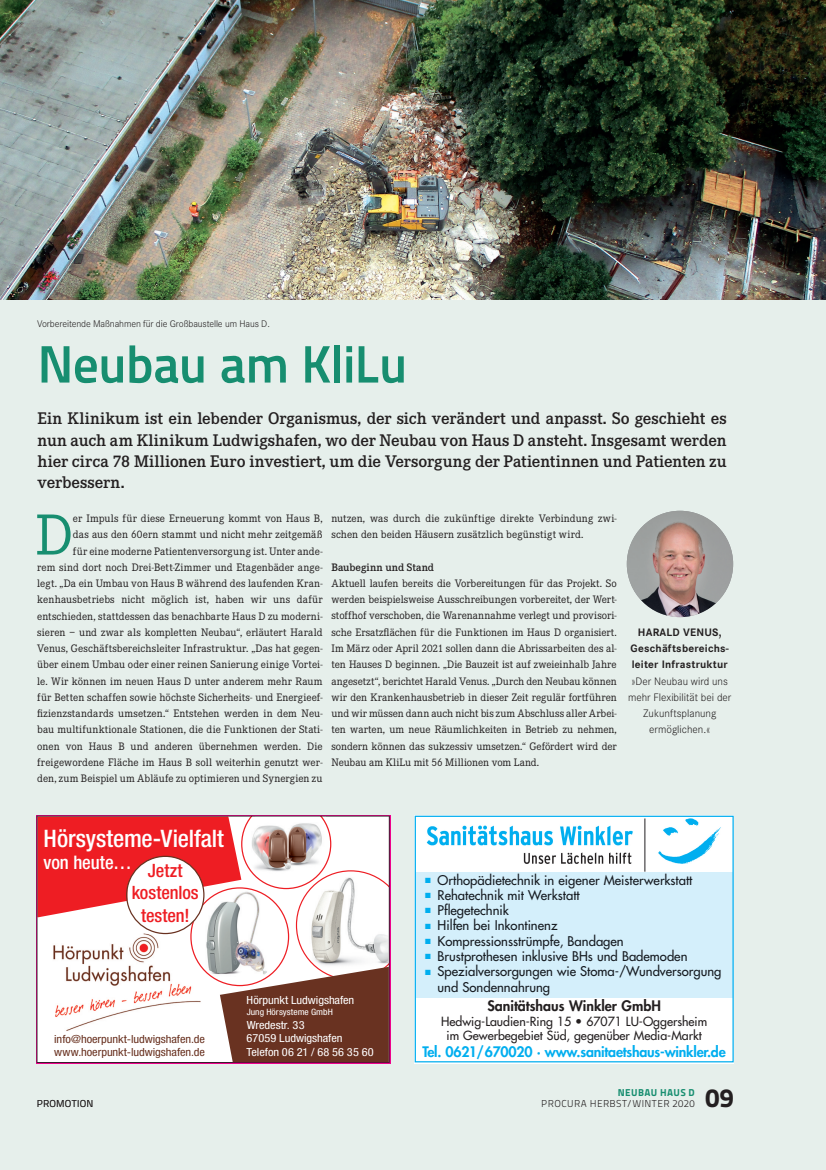
<style>
.page{position:relative;width:826px;height:1170px;background:#fff}
.page>*{position:absolute;margin:0;border:0;box-sizing:border-box;transform-origin:0 0}
.t1{font:60px "Corporate E";color:#178e70}
.t2{font:52.5px "Titillium Maps 26 L 750 wt";letter-spacing:-.03em;color:#178e70}
.t3{font:26.25px "Titillium Maps 26 L 999 wt";color:#231f20}
.t4{font:500 condensed 24.12px "Helvetica Neue LT Std";letter-spacing:-.005em;color:#fff}
.t5{font:500 condensed 18.62px "Helvetica Neue LT Std";letter-spacing:-.005em;color:#fff}
.t6{font:500 condensed 18.38px/22.6px "Helvetica Neue LT Std";letter-spacing:-.005em;color:#ee1d23;text-align:center}
.t7{font:600 17.5px/21.2px "Corporate E";letter-spacing:-.005em;color:#231f20;text-align:justify}
.t8{font:800 14.12px "Futura Std";letter-spacing:-.015em;color:#00aeef}
.t9{font:800 14.12px "Futura Std";color:#231f20}
.t10{font:500 13px/15.4px "Futura Std";color:#161b21}
.t11{font:500 12.38px/14.4px "Futura Std";color:#231f20;text-align:center}
.t12{font:11.25px/16.2px "Corporate E";letter-spacing:.005em;color:#231f20;text-align:right}
.t13{font:condensed 11.25px/13.8px "Helvetica Neue LT Std";letter-spacing:-.005em;color:#693221;scale:1.1 1}
.t14{font:condensed 11.25px/13.8px "Helvetica Neue LT Std";letter-spacing:-.005em;color:#fff;scale:1.1 1}
.t15{font:300 11.25px/16.2px "Corporate S";color:#231f20;text-align:center}
.t16{font:700 11.25px/16.2px "Corporate S";letter-spacing:.02em;color:#231f20;text-align:center}
.t17{font:600 11.25px "Corporate E";letter-spacing:.005em;color:#231f20}
.t18{font:300 10px "Corporate S";letter-spacing:-.01em;color:#231f20}
.t19{font:10px "Titillium Maps 26 L 250 wt";letter-spacing:.035em;color:#231f20}
.t20{font:10px "Titillium Maps 26 L 999 wt";letter-spacing:.04em;color:#178e70}
.t21{font:condensed 8.75px "Helvetica Neue LT Std";letter-spacing:.005em;color:#fff;scale:1.1 1}
.s1{color:#00aeef}
</style>
<div class="page">
<div style="left:0;top:0;width:826px;height:1169px;background:#e6efeb"></div>
<div style="left:414px;top:815px;width:319px;height:248px;background:#fff"></div>
<img style="left:426px;top:818px;width:295px;height:54px">
<div style="left:416px;top:872px;width:316px;height:125px;background:#d4effb"></div>
<div style="left:414px;top:815px;width:319px;height:247px;border:1px solid #00aeef"></div>
<svg style="left:37px;top:816px;width:352px;height:246px;background:#d59f9d"></svg>
<img style="left:52px;top:931px;width:149px;height:100px">
<img style="left:626px;top:510px;width:107px;height:107px;border-radius:53px">
<img style="left:0;top:0;width:826px;height:299px">
<p class="t18" style="left:37px;top:318px;width:234px">Vorbereitende Maßnahmen für die Großbaustelle um Haus D.</p>
<h2 class="t2" style="left:37px;top:324px;width:372px">Neubau am KliLu</h2>
<p class="t7" style="left:38px;top:408px;width:690px">Ein Klinikum ist ein lebender Organismus, der sich verändert und anpasst. So geschieht es nun auch am Klinikum Ludwigshafen, wo der Neubau von Haus D ansteht. Insgesamt werden hier circa 78 Millionen Euro investiert, um die Versorgung der Patientinnen und Patienten zu verbessern.</p>
<p class="t12" style="left:37px;top:510px;width:287px">er Impuls für diese Erneuerung kommt von Haus B,<br>das aus den 60ern stammt und nicht mehr zeitgemäß<br>für eine moderne Patientenversorgung ist. Unter ande-<br>rem sind dort noch Drei-Bett-Zimmer und Etagenbäder ange&shy;legt. „Da ein Umbau von Haus B während des laufenden Kran&shy;kenhausbetriebs nicht möglich ist, haben wir uns dafür entschieden, stattdessen das benachbarte Haus D zu moderni&shy;sieren – und zwar als kompletten Neubau“, erläutert Harald Venus, Geschäftsbereichsleiter Infrastruktur. „Das hat gegen&shy;über einem Umbau oder einer reinen Sanierung einige Vortei&shy;le. Wir können im neuen Haus D unter anderem mehr Raum für Betten schaffen sowie höchste Sicherheits- und Energieef&shy;fizienzstandards umsetzen.“ Entstehen werden in dem Neu&shy;bau multifunktionale Stationen, die die Funktionen der Stati&shy;onen von Haus B und anderen übernehmen werden. Die freigewordene Fläche im Haus B soll weiterhin genutzt wer&shy;den, zum Beispiel um Abläufe zu optimieren und Synergien zu</p>
<p class="t12" style="left:331px;top:510px;width:287px;text-align:left">nutzen, was durch die zukünftige direkte Verbindung zwi&shy;schen den beiden Häusern zusätzlich begünstigt wird.</p>
<h1 class="t1" style="left:35px;top:502px;width:39px">D</h1>
<p class="t17" style="left:331px;top:560px;width:104px">Baubeginn und Stand</p>
<p class="t12" style="left:331px;top:575px;width:287px;text-align:justify">Aktuell laufen bereits die Vorbereitungen für das Projekt. So werden beispielsweise Ausschreibungen vorbereitet, der Wert&shy;stoffhof verschoben, die Warenannahme verlegt und provisori&shy;sche Ersatzflächen für die Funktionen im Haus D organisiert.<br>Im März oder April 2021 sollen dann die Abrissarbeiten des al&shy;ten Hauses D beginnen. „Die Bauzeit ist auf zweieinhalb Jahre angesetzt“, berichtet Harald Venus. „Durch den Neubau können wir den Krankenhausbetrieb in dieser Zeit regulär fortführen und wir müssen dann auch nicht bis zum Abschluss aller Arbei&shy;ten warten, um neue Räumlichkeiten in Betrieb zu nehmen, sondern können das sukzessiv umsetzen.“ Gefördert wird der Neubau am KliLu mit 56 Millionen vom Land.</p>
<p class="t16" style="left:630px;top:623px;width:100px">HARALD VENUS,<br>Geschäftsbereichs&shy;leiter Infrastruktur</p>
<p class="t15" style="left:628px;top:673px;width:105px">»Der Neubau wird uns mehr Flexibilität bei der<br>Zukunftsplanung ermöglichen.«</p>
<h3 class="t4" style="left:44px;top:824px;width:182px">Hörsysteme-Vielfalt</h3>
<h3 class="t5" style="left:44px;top:851px;width:140px">von heute… <sub>Jetzt</sub></h3>
<h3 class="t6" style="left:132px;top:881px;width:69px">kostenlos testen!</h3>
<p class="t13" style="left:44px;top:1031px;width:139px">info@hoerpunkt-ludwigshafen.de www.hoerpunkt-ludwigshafen.de</p>
<p class="t13" style="left:54px;top:1031px;width:139px">info@hoerpunkt-ludwigshafen.de www.hoerpunkt-ludwigshafen.de</p>
<p class="t14" style="left:247px;top:992px;width:99px">Hörpunkt Ludwigshafen</p>
<p class="t21" style="left:247px;top:1006px;width:80px">Jung Hörsysteme GmbH</p>
<p class="t14" style="left:247px;top:1017px;width:117px">Wredestr. 33<br>67059 Ludwigshafen<br>Telefon 06 21 / 68 56 35 60</p>
<p class="t10" style="left:425px;top:872px;width:268px"><span class="s1">■</span> Orthopädietechnik in eigener Meisterwerkstatt</p>
<p class="t10" style="left:425px;top:887px;width:156px"><span class="s1">■</span> Rehatechnik mit Werkstatt</p>
<p class="t10" style="left:425px;top:902px;width:85px"><span class="s1">■</span> Pflegetechnik</p>
<p class="t10" style="left:425px;top:918px;width:134px"><span class="s1">■</span> Hilfen bei Inkontinenz</p>
<p class="t10" style="left:425px;top:933px;width:200px"><span class="s1">■</span> Kompressionsstrümpfe, Bandagen</p>
<p class="t10" style="left:425px;top:948px;width:264px"><span class="s1">■</span> Brustprothesen inklusive BHs und Bademoden</p>
<p class="t10" style="left:437px;top:963px;width:285px;text-indent:-12px"><span class="s1">■</span> Spezialversorgungen wie Stoma-/Wundversorgung und Sondennahrung</p>
<p class="t9" style="left:487px;top:996px;width:175px">Sanitätshaus Winkler GmbH</p>
<p class="t11" style="left:441px;top:1013px;width:267px">Hedwig-Laudien-Ring 15 • 67071 LU-Oggersheim im Gewerbegebiet Süd, gegenüber Media-Markt</p>
<p class="t8" style="left:422px;top:1043px;width:305px">Tel. 0621/670020 · www.sanitaetshaus-winkler.de</p>
<p class="t20" style="left:618px;top:1084px;width:78px">NEUBAU HAUS D</p>
<p class="t19" style="left:37px;top:1096px;width:58px">PROMOTION</p>
<p class="t19" style="left:541px;top:1096px;width:155px">PROCURA HERBST/WINTER 2020</p>
<h3 class="t3" style="left:705px;top:1077px;width:30px">09</h3>
</div>
